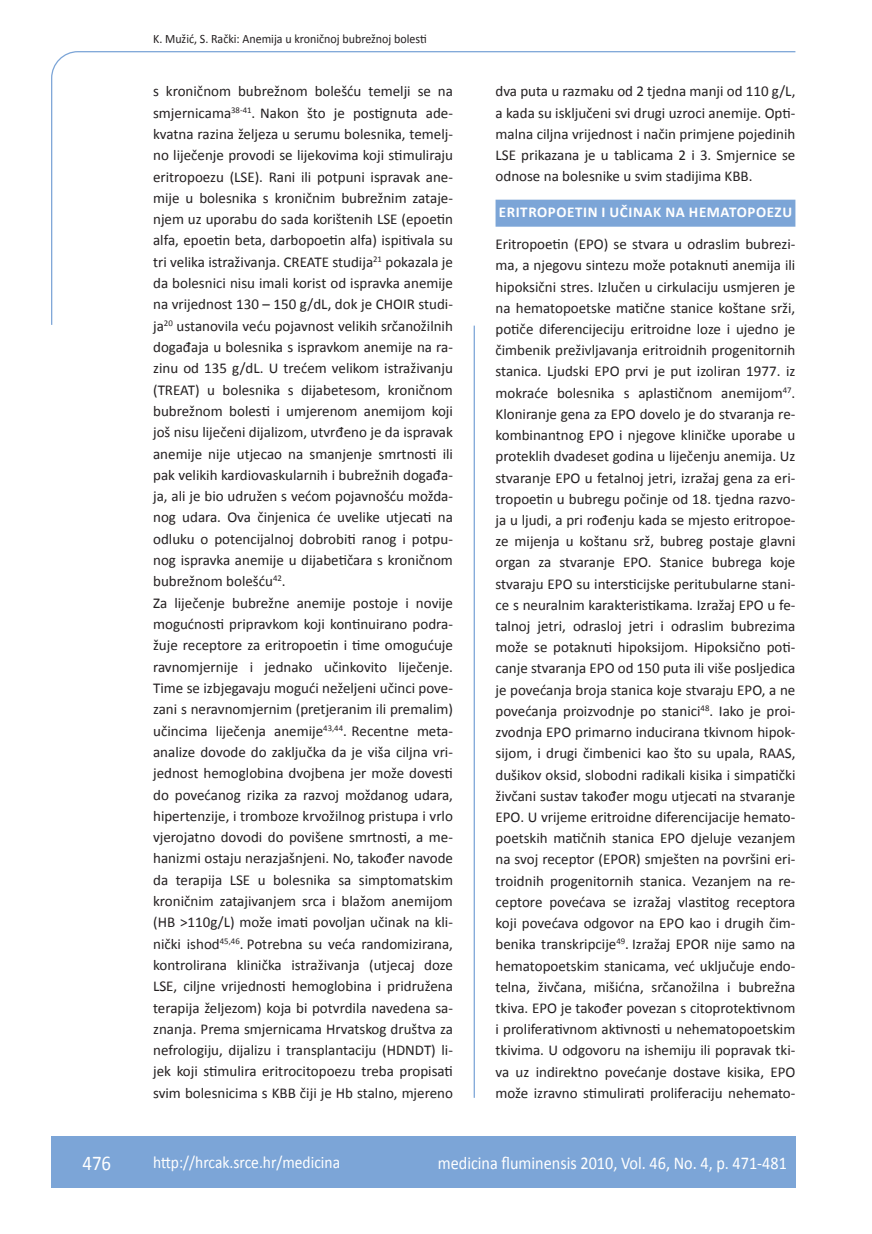
<style>
.page{position:relative;width:872px;height:1234px;background:#fff}
.page>*{position:absolute;margin:0;border:0;box-sizing:border-box;transform-origin:0 0}
.t1{font:21px "Calibri";color:#fff;scale:.9 1}
.t2{font:18px "Calibri";color:#fff;scale:.9 1}
.t3{font:17.25px "Calibri";color:#fff;scale:.9 1}
.t4{font:15px/21.3px "Calibri";color:#231f20;text-align:justify}
.t5{font:700 15px "Calibri";letter-spacing:.04em;color:#fff}
.t6{font:12.75px "Calibri";color:#231f20;scale:.94 1}
</style>
<div class="page">
<svg style="left:51px;top:51px;width:745px;height:274px"></svg>
<hr style="left:473px;top:325px;width:2px;height:772px;background:#7ca5d7">
<div style="left:51px;top:1135px;width:744px;height:51px;background:#7ca5d7"></div>
<div style="left:495px;top:200px;width:300px;height:27px;background:#7ca5d7"></div>
<p class="t6" style="left:153px;top:30px;width:292px">K. Mužić, S. Rački: Anemija u kroničnoj bubrežnoj bolesti</p>
<p class="t4" style="left:153px;top:80px;width:301px;text-align:left">s kroničnom bubrežnom bolešću temelji se na smjernicama<sup>38-41</sup>. Nakon što je postignuta ade&shy;kvatna razina željeza u serumu bolesnika, temelj&shy;no liječenje provodi se lijekovima koji stimuliraju eritropoezu (LSE). Rani ili potpuni ispravak ane&shy;mije u bolesnika s kroničnim bubrežnim zataje&shy;njem uz uporabu do sada korištenih LSE (epoetin alfa, epoetin beta, darbopoetin alfa) ispitivala su tri velika istraživanja. CREATE studija<sup>21</sup> pokazala je da bolesnici nisu imali korist od ispravka anemije na vrijednost 130 – 150 g/dL, dok je CHOIR studi&shy;ja<sup>20</sup> ustanovila veću pojavnost velikih srčanožilnih događaja u bolesnika s ispravkom anemije na ra&shy;zinu od 135 g/dL. U trećem velikom istraživanju (TREAT) u bolesnika s dijabetesom, kroničnom bubrežnom bolesti i umjerenom anemijom koji još nisu liječeni dijalizom, utvrđeno je da ispravak anemije nije utjecao na smanjenje smrtnosti ili pak velikih kardiovaskularnih i bubrežnih događa&shy;ja, ali je bio udružen s većom pojavnošću možda&shy;nog udara. Ova činjenica će uvelike utjecati na odluku o potencijalnoj dobrobiti ranog i potpu&shy;nog ispravka anemije u dijabetičara s kroničnom bubrežnom bolešću<sup>42</sup>.<br>Za liječenje bubrežne anemije postoje i novije mogućnosti pripravkom koji kontinuirano podra&shy;žuje receptore za eritropoetin i time omogućuje ravnomjernije i jednako učinkovito liječenje.<br>Time se izbjegavaju mogući neželjeni učinci pove&shy;zani s neravnomjernim (pretjeranim ili premalim) učincima liječenja anemije<sup>43,44</sup>. Recentne meta&shy;analize dovode do zaključka da je viša ciljna vri&shy;jednost hemoglobina dvojbena jer može dovesti do povećanog rizika za razvoj moždanog udara, hipertenzije, i tromboze krvožilnog pristupa i vrlo vjerojatno dovodi do povišene smrtnosti, a me&shy;hanizmi ostaju nerazjašnjeni. No, također navode da terapija LSE u bolesnika sa simptomatskim kroničnim zatajivanjem srca i blažom anemijom (HB &gt;110g/L) može imati povoljan učinak na kli&shy;nički ishod<sup>45,46</sup>. Potrebna su veća randomizirana, kontrolirana klinička istraživanja (utjecaj doze LSE, ciljne vrijednosti hemoglobina i pridružena terapija željezom) koja bi potvrdila navedena sa&shy;znanja. Prema smjernicama Hrvatskog društva za nefrologiju, dijalizu i transplantaciju (HDNDT) li&shy;jek koji stimulira eritrocitopoezu treba propisati svim bolesnicima s KBB čiji je Hb stalno, mjereno</p>
<p class="t4" style="left:495px;top:80px;width:301px">dva puta u razmaku od 2 tjedna manji od 110 g/L, a kada su isključeni svi drugi uzroci anemije. Opti&shy;malna ciljna vrijednost i način primjene pojedinih LSE prikazana je u tablicama 2 i 3. Smjernice se odnose na bolesnike u svim stadijima KBB.</p>
<p class="t5" style="left:499px;top:202px;width:295px">ERITROPOETIN I UČINAK NA HEMATOPOEZU</p>
<p class="t4" style="left:495px;top:233px;width:301px">Eritropoetin (EPO) se stvara u odraslim bubrezi&shy;ma, a njegovu sintezu može potaknuti anemija ili hipoksični stres. Izlučen u cirkulaciju usmjeren je na hematopoetske matične stanice koštane srži, potiče diferencijeciju eritroidne loze i ujedno je čimbenik preživljavanja eritroidnih progenitornih stanica. Ljudski EPO prvi je put izoliran 1977. iz mokraće bolesnika s aplastičnom anemijom<sup>47</sup>.<br>Kloniranje gena za EPO dovelo je do stvaranja re&shy;kombinantnog EPO i njegove kliničke uporabe u proteklih dvadeset godina u liječenju anemija. Uz stvaranje EPO u fetalnoj jetri, izražaj gena za eri&shy;tropoetin u bubregu počinje od 18. tjedna razvo&shy;ja u ljudi, a pri rođenju kada se mjesto eritropoe&shy;ze mijenja u koštanu srž, bubreg postaje glavni organ za stvaranje EPO. Stanice bubrega koje stvaraju EPO su intersticijske peritubularne stani&shy;ce s neuralnim karakteristikama. Izražaj EPO u fe&shy;talnoj jetri, odrasloj jetri i odraslim bubrezima može se potaknuti hipoksijom. Hipoksično poti&shy;canje stvaranja EPO od 150 puta ili više posljedica je povećanja broja stanica koje stvaraju EPO, a ne povećanja proizvodnje po stanici<sup>48</sup>. Iako je proi&shy;zvodnja EPO primarno inducirana tkivnom hipok&shy;sijom, i drugi čimbenici kao što su upala, RAAS, dušikov oksid, slobodni radikali kisika i simpatički živčani sustav također mogu utjecati na stvaranje EPO. U vrijeme eritroidne diferencijacije hemato&shy;poetskih matičnih stanica EPO djeluje vezanjem na svoj receptor (EPOR) smješten na površini eri&shy;troidnih progenitornih stanica. Vezanjem na re&shy;ceptore povećava se izražaj vlastitog receptora koji povećava odgovor na EPO kao i drugih čim&shy;benika transkripcije<sup>49</sup>. Izražaj EPOR nije samo na hematopoetskim stanicama, već uključuje endo&shy;telna, živčana, mišićna, srčanožilna i bubrežna tkiva. EPO je također povezan s citoprotektivnom i proliferativnom aktivnosti u nehematopoetskim tkivima. U odgovoru na ishemiju ili popravak tki&shy;va uz indirektno povećanje dostave kisika, EPO može izravno stimulirati proliferaciju nehemato-</p>
<h1 class="t1" style="left:82px;top:1149px;width:33px">476</h1>
<p class="t3" style="left:153px;top:1150px;width:209px">http://hrcak.srce.hr/medicina</p>
<p class="t2" style="left:438px;top:1151px;width:389px">medicina fluminensis 2010, Vol. 46, No. 4, p. 471-481</p>
</div>
